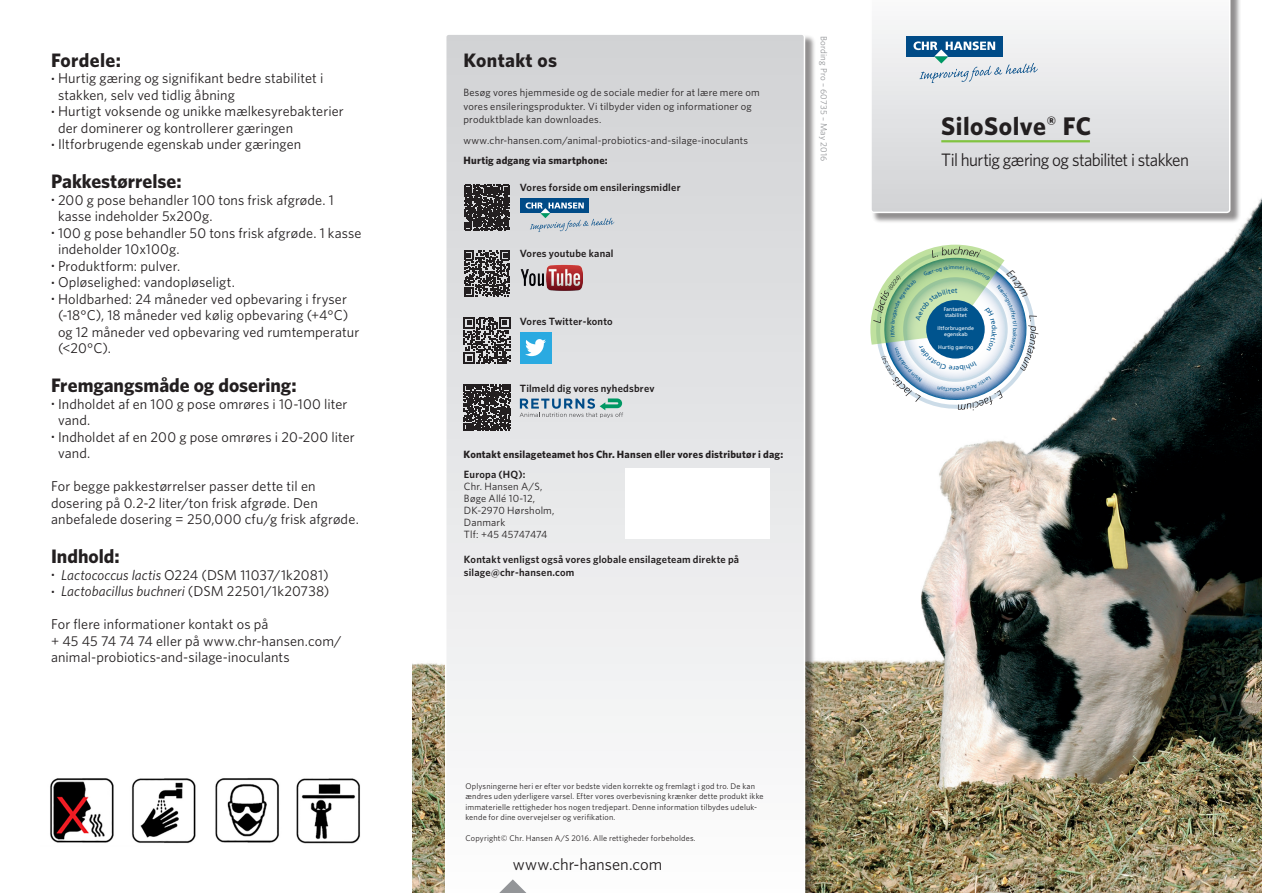
<style>
.page{position:relative;width:1263px;height:893px;background:#fff}
.page>*{position:absolute;margin:0;border:0;box-sizing:border-box;transform-origin:0 0}
.t1{font:700 25.5px "Whitney";letter-spacing:.02em;color:#231f20}
.t2{font:700 19.5px "Whitney";color:#231f20}
.t3{font:700 19.5px "Whitney";letter-spacing:.02em;color:#231f20}
.t4{font:18px "Whitney";letter-spacing:-.035em;color:#231f20;scale:.95 1}
.t5{font:16.5px "Whitney";color:#231f20}
.t6{font:14.25px/16.5px "Whitney";letter-spacing:.005em;color:#231f20}
.t7{font:italic 14.25px "Whitney";letter-spacing:.005em;color:#231f20}
.t8{font:10.5px/12px "Whitney";letter-spacing:.02em;color:#231f20}
.t9{font:600 10.5px/13.5px "Whitney";letter-spacing:.02em;color:#231f20}
.t10{font:700 10.5px "Whitney";letter-spacing:.02em;color:#231f20}
.t11{font:9px "Whitney";letter-spacing:.025em;color:#939598}
.t12{font:8.25px/10.5px "Whitney";letter-spacing:.025em;color:#231f20}
.t13{font:5.25px/6.3px "Frutiger LT 55 Roman";color:#fff}
.t14{font:5.25px "Frutiger LT Pro";color:#00548e}
.s1{font-size:9px}
.s2{font-style:italic}
.s3{font-style:normal;font-size:9px}
.s4{font-style:normal}
</style>
<div class="page">
<img style="left:412px;top:198px;width:850px;height:695px">
<div style="left:447px;top:35px;width:369px;height:858px;background:#231f20;opacity:.5"></div>
<svg style="left:445px;top:35px;width:360px;height:858px"></svg>
<svg style="left:499px;top:879px;width:27px;height:14px"></svg>
<div style="left:871px;top:0;width:370px;height:224px;background:#231f20;opacity:.5"></div>
<svg style="left:870px;top:0;width:360px;height:213px"></svg>
<div style="left:906px;top:36px;width:97px;height:21px;background:#004b87"></div>
<svg style="left:913px;top:41px;width:125px;height:42px"></svg>
<div style="left:520px;top:198px;width:69px;height:15px;background:#004b87"></div>
<svg style="left:526px;top:202px;width:88px;height:30px;background:#a7bbca"></svg>
<svg style="left:464px;top:185px;width:46px;height:45px;background:#3e3b3c"></svg>
<svg style="left:464px;top:250px;width:46px;height:47px;background:#605d5e"></svg>
<div style="left:520px;top:332px;width:31px;height:31px;background:#2aaae1"></div>
<svg style="left:525px;top:339px;width:21px;height:17px"></svg>
<svg style="left:463px;top:317px;width:47px;height:47px;background:#6a6869"></svg>
<svg style="left:464px;top:384px;width:46px;height:47px;background:#464344"></svg>
<svg style="left:520px;top:398px;width:103px;height:20px;background:#a5bdc5"></svg>
<img style="left:520px;top:265px;width:62px;height:26px">
<hr style="left:941px;top:140px;width:149px;height:2px;background:#81c340">
<img style="left:50px;top:778px;width:310px;height:66px">
<div style="left:625px;top:468px;width:145px;height:71px;background:#fff"></div>
<svg style="left:870px;top:245px;width:168px;height:165px"></svg>
<h2 class="t3" style="left:51px;top:47px;width:72px">Fordele:</h2>
<p class="t6" style="left:58px;top:70px;width:267px;text-indent:-7px"><span class="s1">•</span> Hurtig gæring og signifikant bedre stabilitet i stakken, selv ved tidlig åbning</p>
<p class="t6" style="left:58px;top:103px;width:287px;text-indent:-7px"><span class="s1">•</span> Hurtigt voksende og unikke mælkesyrebakterier der dominerer og kontrollerer gæringen</p>
<p class="t6" style="left:51px;top:136px;width:252px"><span class="s1">•</span> Iltforbrugende egenskab under gæringen</p>
<h2 class="t2" style="left:51px;top:168px;width:132px">Pakkestørrelse:</h2>
<p class="t6" style="left:58px;top:191px;width:277px;text-indent:-7px"><span class="s1">•</span> 200 g pose behandler 100 tons frisk afgrøde. 1 kasse indeholder 5x200g.</p>
<p class="t6" style="left:58px;top:224px;width:305px;text-indent:-7px"><span class="s1">•</span> 100 g pose behandler 50 tons frisk afgrøde. 1 kasse indeholder 10x100g.</p>
<p class="t6" style="left:51px;top:257px;width:131px"><span class="s1">•</span> Produktform: pulver.</p>
<p class="t6" style="left:51px;top:274px;width:185px"><span class="s1">•</span> Opløselighed: vandopløseligt.</p>
<p class="t6" style="left:58px;top:290px;width:303px;text-indent:-7px"><span class="s1">•</span> Holdbarhed: 24 måneder ved opbevaring i fryser (-18°C), 18 måneder ved kølig opbevaring (+4°C) og 12 måneder ved opbevaring ved rumtemperatur (&lt;20°C).</p>
<h2 class="t2" style="left:51px;top:372px;width:247px">Fremgangsmåde og dosering:</h2>
<p class="t6" style="left:58px;top:395px;width:291px;text-indent:-7px"><span class="s1">•</span> Indholdet af en 100 g pose omrøres i 10-100 liter vand.</p>
<p class="t6" style="left:58px;top:428px;width:298px;text-indent:-7px"><span class="s1">•</span> Indholdet af en 200 g pose omrøres i 20-200 liter vand.</p>
<p class="t6" style="left:51px;top:478px;width:309px">For begge pakkestørrelser passer dette til en dosering på 0.2-2 liter/ton frisk afgrøde. Den anbefalede dosering = 250,000 cfu/g frisk afgrøde.</p>
<h2 class="t2" style="left:51px;top:543px;width:70px">Indhold:</h2>
<p class="t6" style="left:51px;top:566px;width:279px"><span class="s1">•</span> <span class="s2">Lactococcus lactis</span> O224 (DSM 11037/1k2081)</p>
<p class="t7" style="left:51px;top:582px;width:280px"><span class="s3">•</span> Lactobacillus buchneri <span class="s4">(DSM 22501/1k20738)</span></p>
<p class="t6" style="left:51px;top:616px;width:292px">For flere informationer kontakt os på<br>+ 45 45 74 74 74 eller på www.chr-hansen.com/ animal-probiotics-and-silage-inoculants</p>
<h2 class="t3" style="left:463px;top:47px;width:95px">Kontakt os</h2>
<p class="t8" style="left:463px;top:86px;width:298px;line-height:13.5px">Besøg vores hjemmeside og de sociale medier for at lære mere om vores ensileringsprodukter. Vi tilbyder viden og informationer og produktblade kan downloades.</p>
<p class="t8" style="left:463px;top:134px;width:286px">www.chr-hansen.com/animal-probiotics-and-silage-inoculants</p>
<p class="t10" style="left:463px;top:153px;width:146px">Hurtig adgang via smartphone:</p>
<p class="t9" style="left:520px;top:181px;width:162px">Vores forside om ensileringsmidler</p>
<p class="t9" style="left:520px;top:247px;width:95px">Vores youtube kanal</p>
<p class="t9" style="left:520px;top:314px;width:94px">Vores Twitter-konto</p>
<p class="t9" style="left:520px;top:381px;width:136px">Tilmeld dig vores nyhedsbrev</p>
<p class="t10" style="left:463px;top:447px;width:321px">Kontakt ensilageteamet hos Chr. Hansen eller vores distributør i dag:</p>
<p class="t9" style="left:464px;top:467px;width:63px">Europa (HQ):</p>
<p class="t8" style="left:464px;top:480px;width:92px">Chr. Hansen A/S,<br>Bøge Allé 10-12,<br>DK-2970 Hørsholm,<br>Danmark<br>Tlf: +45 45747474</p>
<p class="t9" style="left:464px;top:552px;width:277px">Kontakt venligst også vores globale ensilageteam direkte på silage@chr-hansen.com</p>
<p class="t11" style="left:830px;top:36px;width:127px;rotate:90deg">Bording Pro – 60735 – May 2016</p>
<h1 class="t1" style="left:941px;top:109px;width:151px">SiloSolve<sup>®</sup> FC</h1>
<p class="t4" style="left:941px;top:148px;width:262px">Til hurtig gæring og stabilitet i stakken</p>
<p class="t14" style="left:889px;top:330px;width:5px;rotate:-90deg">o</p>
<p class="t13" style="left:944px;top:306px;width:26px">Fantastisk stabilitet</p>
<p class="t13" style="left:938px;top:325px;width:38px;text-align:center">Iltforbrugende egenskab</p>
<p class="t13" style="left:938px;top:344px;width:37px">Hurtig gæring</p>
<p class="t14" style="left:1018px;top:328px;width:5px;rotate:90deg">b</p>
<p class="t12" style="left:465px;top:780px;width:300px">Oplysningerne heri er efter vor bedste viden korrekte og fremlagt i god tro. De kan ændres uden yderligere varsel. Efter vores overbevisning krænker dette produkt ikke immaterielle rettigheder hos nogen tredjepart. Denne information tilbydes udeluk&shy;kende for dine overvejelser og verifikation.</p>
<p class="t12" style="left:465px;top:833px;width:232px">Copyright© Chr. Hansen A/S 2016. Alle rettigheder forbeholdes.</p>
<p class="t5" style="left:513px;top:853px;width:151px">www.chr-hansen.com</p>
</div>
